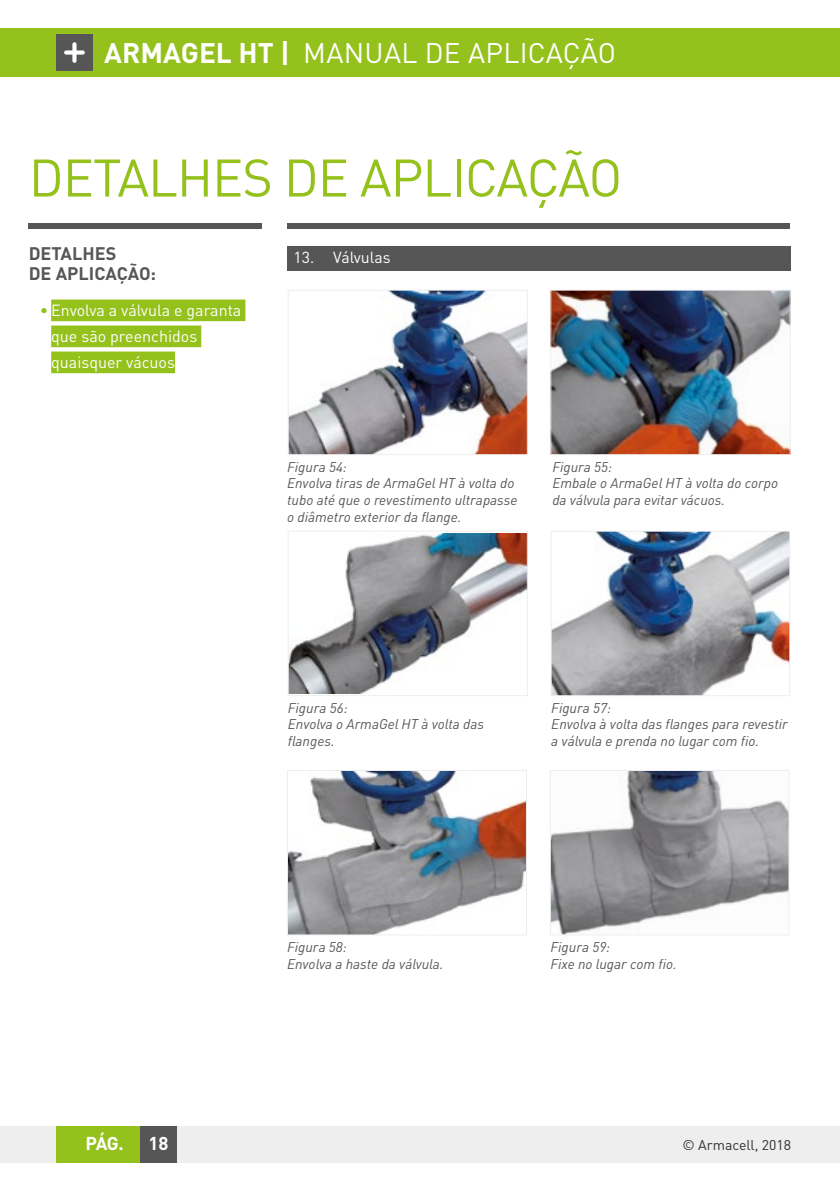
<style>
.page{position:relative;width:840px;height:1191px;background:#fff}
.page>*{position:absolute;margin:0;border:0;box-sizing:border-box;transform-origin:0 0}
.t1{font:52px "DIN Pro";letter-spacing:-.02em;color:#94c11c}
.t2{font:28px "DIN Pro";letter-spacing:.01em;color:#fff}
.t3{font:700 18.4px "DIN Pro";color:#fff}
.t4{font:700 18px "DIN Pro";color:#565656}
.t5{font:16px/26px "DIN Pro";color:#fff}
.t6{font:15.8px "DIN Pro";color:#fff}
.t7{font:italic 14px/16.8px "DIN Pro";color:#565656}
.t8{font:14px "DIN Pro";color:#312d2b}
.s1{font-weight:700}
.s2{color:#94c11c}
</style>
<div class="page">
<div style="left:0;top:29px;width:839px;height:48px;background:#94c11c"></div>
<div style="left:56px;top:34px;width:36px;height:36px;background:#565656"></div>
<svg style="left:64px;top:42px;width:21px;height:21px"></svg>
<div style="left:0;top:1126px;width:839px;height:36px;background:#eee"></div>
<div style="left:57px;top:1126px;width:120px;height:36px;background:#94c11c"></div>
<div style="left:141px;top:1126px;width:36px;height:36px;background:#565656"></div>
<div style="left:29px;top:223px;width:233px;height:6px;background:#565656"></div>
<div style="left:287px;top:223px;width:502px;height:6px;background:#565656"></div>
<div style="left:287px;top:246px;width:503px;height:25px;background:#565656"></div>
<div style="left:51px;top:299px;width:194px;height:22px;background:#94c11c"></div>
<div style="left:51px;top:325px;width:150px;height:22px;background:#94c11c"></div>
<div style="left:51px;top:351px;width:124px;height:22px;background:#94c11c"></div>
<img style="left:289px;top:292px;width:236px;height:161px">
<div style="left:287px;top:290px;width:240px;height:165px;border:1px solid #eee"></div>
<img style="left:552px;top:292px;width:236px;height:161px">
<div style="left:550px;top:290px;width:240px;height:165px;border:1px solid #eee"></div>
<img style="left:289px;top:534px;width:236px;height:159px">
<div style="left:287px;top:531px;width:240px;height:165px;border:1px solid #eee"></div>
<img style="left:552px;top:533px;width:235px;height:161px">
<div style="left:550px;top:531px;width:239px;height:165px;border:1px solid #eee"></div>
<img style="left:289px;top:772px;width:235px;height:161px">
<div style="left:287px;top:770px;width:239px;height:165px;border:1px solid #eee"></div>
<img style="left:551px;top:772px;width:236px;height:161px">
<div style="left:549px;top:770px;width:240px;height:165px;border:1px solid #eee"></div>
<h2 class="t2" style="left:104px;top:31px;width:513px"><span class="s1">ARMAGEL HT |</span> MANUAL DE APLICAÇÃO</h2>
<h1 class="t1" style="left:29px;top:137px;width:594px">DETALHES DE APLICAÇÃO</h1>
<p class="t4" style="left:29px;top:238px;width:89px">DETALHES</p>
<p class="t6" style="left:293px;top:245px;width:99px">13. Válvulas</p>
<p class="t4" style="left:29px;top:259px;width:129px">DE APLICAÇÃO:</p>
<p class="t5" style="left:51px;top:296px;width:191px;text-indent:-11px"><span class="s2">•</span> Envolva a válvula e garanta que são preenchidos quaisquer vácuos</p>
<p class="t7" style="left:287px;top:457px;width:231px">Figura 54:<br>Envolva tiras de ArmaGel HT à volta do tubo até que o revestimento ultrapasse o diâmetro exterior da flange.</p>
<p class="t7" style="left:552px;top:457px;width:227px">Figura 55:<br>Embale o ArmaGel HT à volta do corpo da válvula para evitar vácuos.</p>
<p class="t7" style="left:288px;top:697px;width:197px">Figura 56:<br>Envolva o ArmaGel HT à volta das flanges.</p>
<p class="t7" style="left:551px;top:697px;width:238px">Figura 57:<br>Envolva à volta das flanges para revestir a válvula e prenda no lugar com fio.</p>
<p class="t7" style="left:287px;top:937px;width:157px">Figura 58:<br>Envolva a haste da válvula.</p>
<p class="t7" style="left:550px;top:937px;width:128px">Figura 59:<br>Fixe no lugar com fio.</p>
<h3 class="t3" style="left:85px;top:1128px;width:40px">PÁG.</h3>
<h3 class="t3" style="left:148px;top:1128px;width:21px">18</h3>
<p class="t8" style="left:682px;top:1133px;width:110px">© Armacell, 2018</p>
</div>
